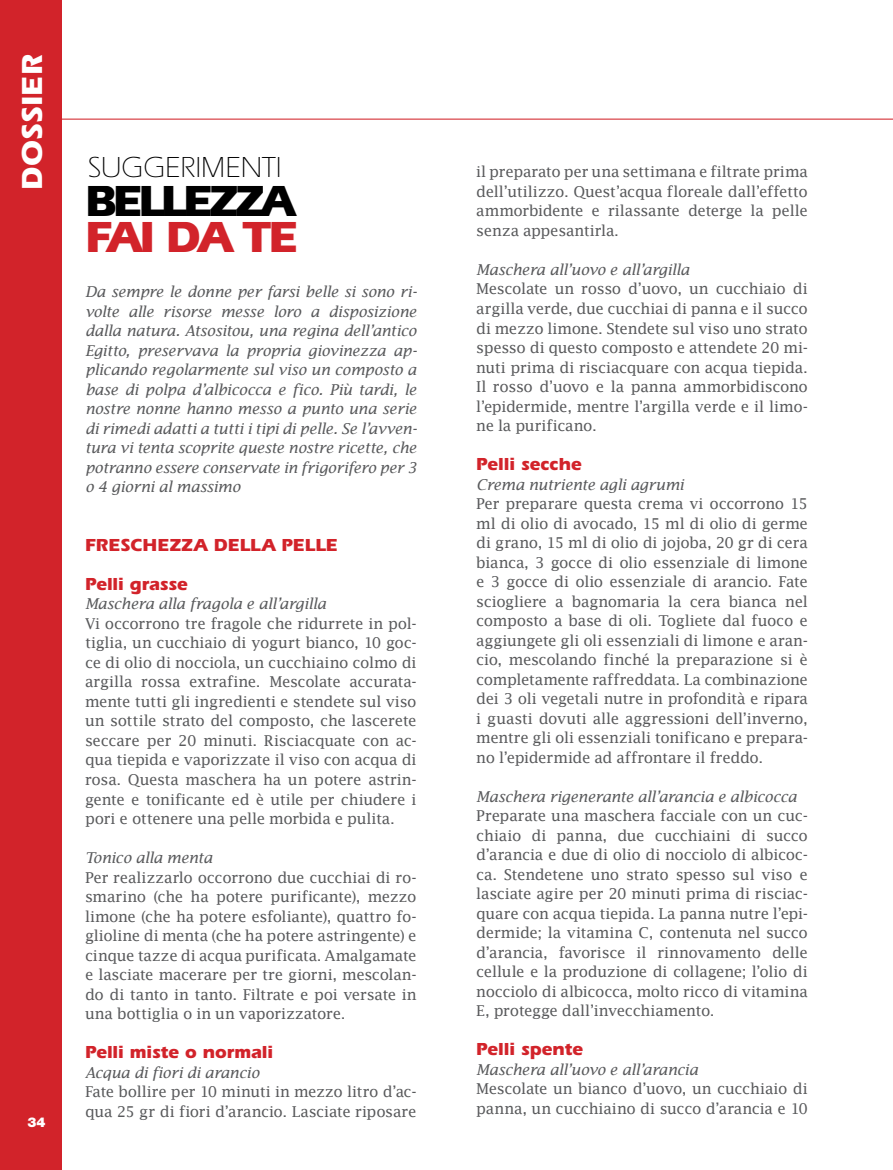
<style>
.page{position:relative;width:893px;height:1170px;background:#fff}
.page>*{position:absolute;margin:0;border:0;box-sizing:border-box;transform-origin:0 0}
.t1{font:700 45px "Itc Eras";letter-spacing:-.095em;color:#000}
.t2{font:700 45px "Itc Eras";letter-spacing:-.055em;color:#d2232a}
.t3{font:300 30px "Itc Eras";color:#000}
.t4{font:700 30px "Itc Eras";color:#fff}
.t5{font:700 18px/39px "Itc Eras";letter-spacing:-.005em;color:#d2232a}
.t6{font:15px/19.5px "Lucida Fax";letter-spacing:-.02em;color:#58595b;text-align:justify}
.t7{font:italic 15px/19.5px "Lucida Fax";letter-spacing:-.025em;color:#58595b;text-align:justify}
.t8{font:900 13.5px "Helvetica Neue";color:#fff}
</style>
<div class="page">
<hr style="left:0;top:119px;width:893px;height:1px;background:#d2232a">
<div style="left:0;top:0;width:62px;height:1169px;background:#d2232a"></div>
<h2 class="t4" style="left:22px;top:190px;width:137px;rotate:-90deg">DOSSIER</h2>
<p class="t8" style="left:27px;top:1114px;width:20px">34</p>
<h2 class="t3" style="left:88px;top:157px;width:195px">SUGGERIMENTI</h2>
<h1 class="t1" style="left:85px;top:186px;width:212px">BELLEZZA</h1>
<h1 class="t2" style="left:85px;top:222px;width:215px">FAI DA TE</h1>
<p class="t7" style="left:85px;top:282px;width:333px">Da sempre le donne per farsi belle si sono ri&shy;volte alle risorse messe loro a disposizione dalla natura. Atsositou, una regina dell’antico Egitto, preservava la propria giovinezza ap&shy;plicando regolarmente sul viso un composto a base di polpa d’albicocca e fico. Più tardi, le nostre nonne hanno messo a punto una serie di rimedi adatti a tutti i tipi di pelle. Se l’avven&shy;tura vi tenta scoprite queste nostre ricette, che potranno essere conservate in frigorifero per 3 o 4 giorni al massimo</p>
<p class="t5" style="left:85px;top:527px;width:254px">FRESCHEZZA DELLA PELLE<br>Pelli grasse</p>
<p class="t7" style="left:85px;top:594px;width:243px">Maschera alla fragola e all’argilla</p>
<p class="t6" style="left:85px;top:613px;width:333px">Vi occorrono tre fragole che ridurrete in pol&shy;tiglia, un cucchiaio di yogurt bianco, 10 goc&shy;ce di olio di nocciola, un cucchiaino colmo di argilla rossa extrafine. Mescolate accurata&shy;mente tutti gli ingredienti e stendete sul viso un sottile strato del composto, che lascerete seccare per 20 minuti. Risciacquate con ac&shy;qua tiepida e vaporizzate il viso con acqua di rosa. Questa maschera ha un potere astrin&shy;gente e tonificante ed è utile per chiudere i pori e ottenere una pelle morbida e pulita.</p>
<p class="t7" style="left:85px;top:847px;width:129px">Tonico alla menta</p>
<p class="t6" style="left:85px;top:867px;width:333px">Per realizzarlo occorrono due cucchiai di ro&shy;smarino (che ha potere purificante), mezzo limone (che ha potere esfoliante), quattro fo&shy;glioline di menta (che ha potere astringente) e cinque tazze di acqua purificata. Amalgamate e lasciate macerare per tre giorni, mescolan&shy;do di tanto in tanto. Filtrate e poi versate in una bottiglia o in un vaporizzatore.</p>
<p class="t5" style="left:85px;top:1034px;width:190px">Pelli miste o normali</p>
<p class="t7" style="left:85px;top:1062px;width:176px">Acqua di fiori di arancio</p>
<p class="t6" style="left:85px;top:1081px;width:333px">Fate bollire per 10 minuti in mezzo litro d’ac&shy;qua 25 gr di fiori d’arancio. Lasciate riposare</p>
<p class="t6" style="left:476px;top:162px;width:333px">il preparato per una settimana e filtrate prima dell’utilizzo. Quest’acqua floreale dall’effetto ammorbidente e rilassante deterge la pelle senza appesantirla.</p>
<p class="t7" style="left:476px;top:259px;width:215px">Maschera all’uovo e all’argilla</p>
<p class="t6" style="left:476px;top:279px;width:333px">Mescolate un rosso d’uovo, un cucchiaio di argilla verde, due cucchiai di panna e il succo di mezzo limone. Stendete sul viso uno strato spesso di questo composto e attendete 20 mi&shy;nuti prima di risciacquare con acqua tiepida.<br>Il rosso d’uovo e la panna ammorbidiscono l’epidermide, mentre l’argilla verde e il limo&shy;ne la purificano.</p>
<p class="t5" style="left:476px;top:446px;width:107px">Pelli secche</p>
<p class="t7" style="left:476px;top:474px;width:209px">Crema nutriente agli agrumi</p>
<p class="t6" style="left:476px;top:493px;width:333px">Per preparare questa crema vi occorrono 15 ml di olio di avocado, 15 ml di olio di germe di grano, 15 ml di olio di jojoba, 20 gr di cera bianca, 3 gocce di olio essenziale di limone e 3 gocce di olio essenziale di arancio. Fate sciogliere a bagnomaria la cera bianca nel composto a base di oli. Togliete dal fuoco e aggiungete gli oli essenziali di limone e aran&shy;cio, mescolando finché la preparazione si è completamente raffreddata. La combinazione dei 3 oli vegetali nutre in profondità e ripara i guasti dovuti alle aggressioni dell’inverno, mentre gli oli essenziali tonificano e prepara&shy;no l’epidermide ad affrontare il freddo.</p>
<p class="t7" style="left:476px;top:786px;width:322px">Maschera rigenerante all’arancia e albicocca</p>
<p class="t6" style="left:476px;top:805px;width:333px">Preparate una maschera facciale con un cuc&shy;chiaio di panna, due cucchiaini di succo d’arancia e due di olio di nocciolo di albicoc&shy;ca. Stendetene uno strato spesso sul viso e lasciate agire per 20 minuti prima di risciac&shy;quare con acqua tiepida. La panna nutre l’epi&shy;dermide; la vitamina C, contenuta nel succo d’arancia, favorisce il rinnovamento delle cellule e la produzione di collagene; l’olio di nocciolo di albicocca, molto ricco di vitamina E, protegge dall’invecchiamento.</p>
<p class="t5" style="left:476px;top:1031px;width:108px">Pelli spente</p>
<p class="t7" style="left:476px;top:1059px;width:223px">Maschera all’uovo e all’arancia</p>
<p class="t6" style="left:476px;top:1078px;width:333px">Mescolate un bianco d’uovo, un cucchiaio di panna, un cucchiaino di succo d’arancia e 10</p>
</div>
